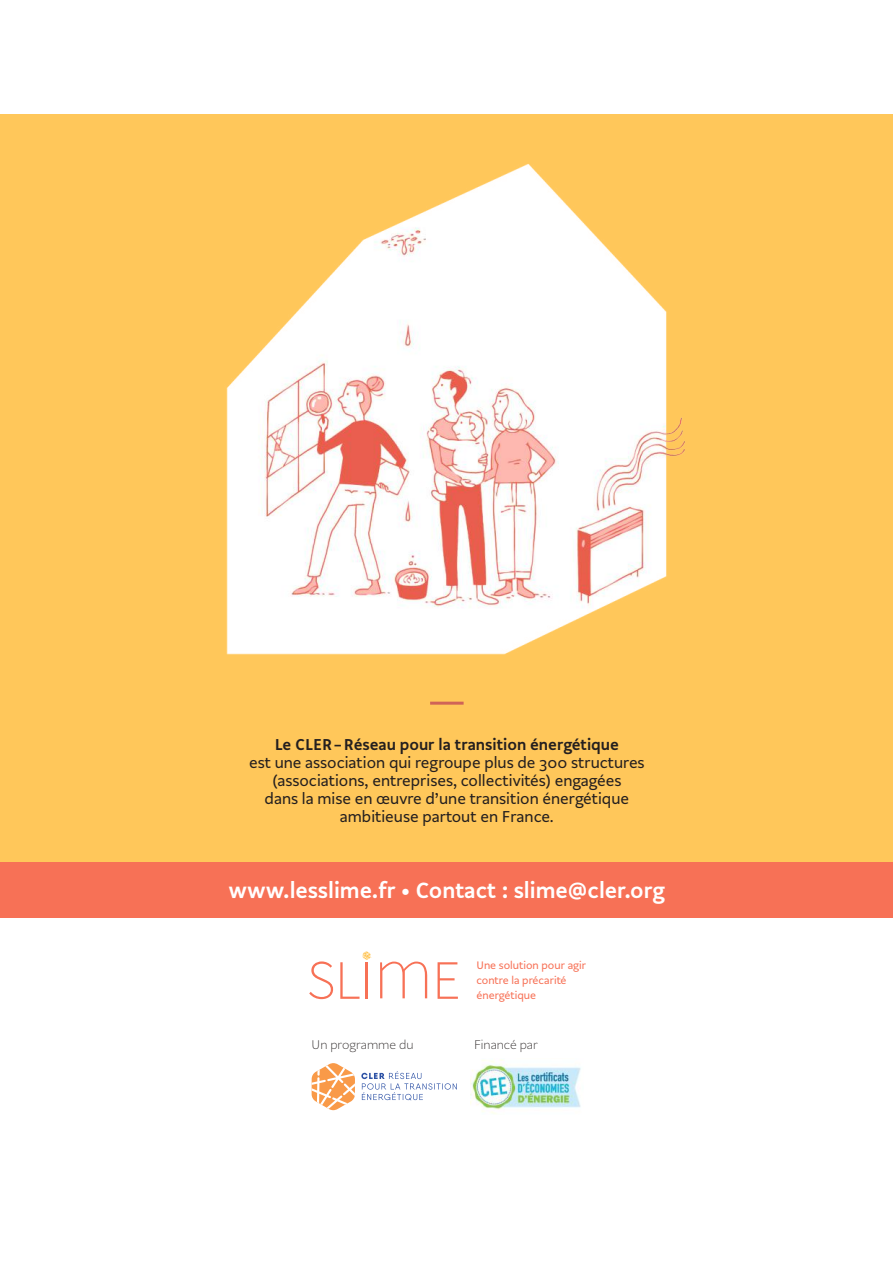
<style>
.page{position:relative;width:893px;height:1263px;background:#fff}
.page>*{position:absolute;margin:0;border:0;box-sizing:border-box;transform-origin:0 0}
.t1{font:700 21px "Syndicat Beta A";color:#fff}
.t2{font:15px/18px "Syndicat Beta A";color:#241f1f;text-align:center}
.t3{font:700 15px "Syndicat Beta A";color:#241f1f}
.t4{font:300 12px "Syndicat Beta A";color:#241f1f}
.t5{font:10.35px/15px "Syndicat Beta A";color:#f77156}
</style>
<div class="page">
<div style="left:0;top:114px;width:893px;height:776px;background:#ffc75a"></div>
<img style="left:226px;top:164px;width:459px;height:538px">
<div style="left:0;top:862px;width:893px;height:55px;background:#f77156"></div>
<svg style="left:309px;top:961px;width:24px;height:38px"></svg>
<svg style="left:380px;top:961px;width:47px;height:37px"></svg>
<svg style="left:438px;top:962px;width:20px;height:37px"></svg>
<svg style="left:340px;top:951px;width:31px;height:48px"></svg>
<hr style="left:430px;top:702px;width:34px;height:3px;background:#d06357">
<img style="left:471px;top:1059px;width:110px;height:55px">
<svg style="left:312px;top:1063px;width:43px;height:47px"></svg>
<svg style="left:361px;top:1071px;width:96px;height:29px"></svg>
<p class="t3" style="left:275px;top:735px;width:346px">Le CLER–Réseau pour la transition énergétique</p>
<p class="t2" style="left:249px;top:755px;width:397px">est une association qui regroupe plus de 300 structures (associations, entreprises, collectivités) engagées<br>dans la mise en œuvre d’une transition énergétique ambitieuse partout en France.</p>
<h1 class="t1" style="left:228px;top:877px;width:438px">www.lesslime.fr • Contact : slime@cler.org</h1>
<p class="t5" style="left:476px;top:959px;width:111px">Une solution pour agir contre la précarité énergétique</p>
<p class="t4" style="left:312px;top:1037px;width:103px">Un programme du</p>
<p class="t4" style="left:474px;top:1037px;width:65px">Financé par</p>
</div>
